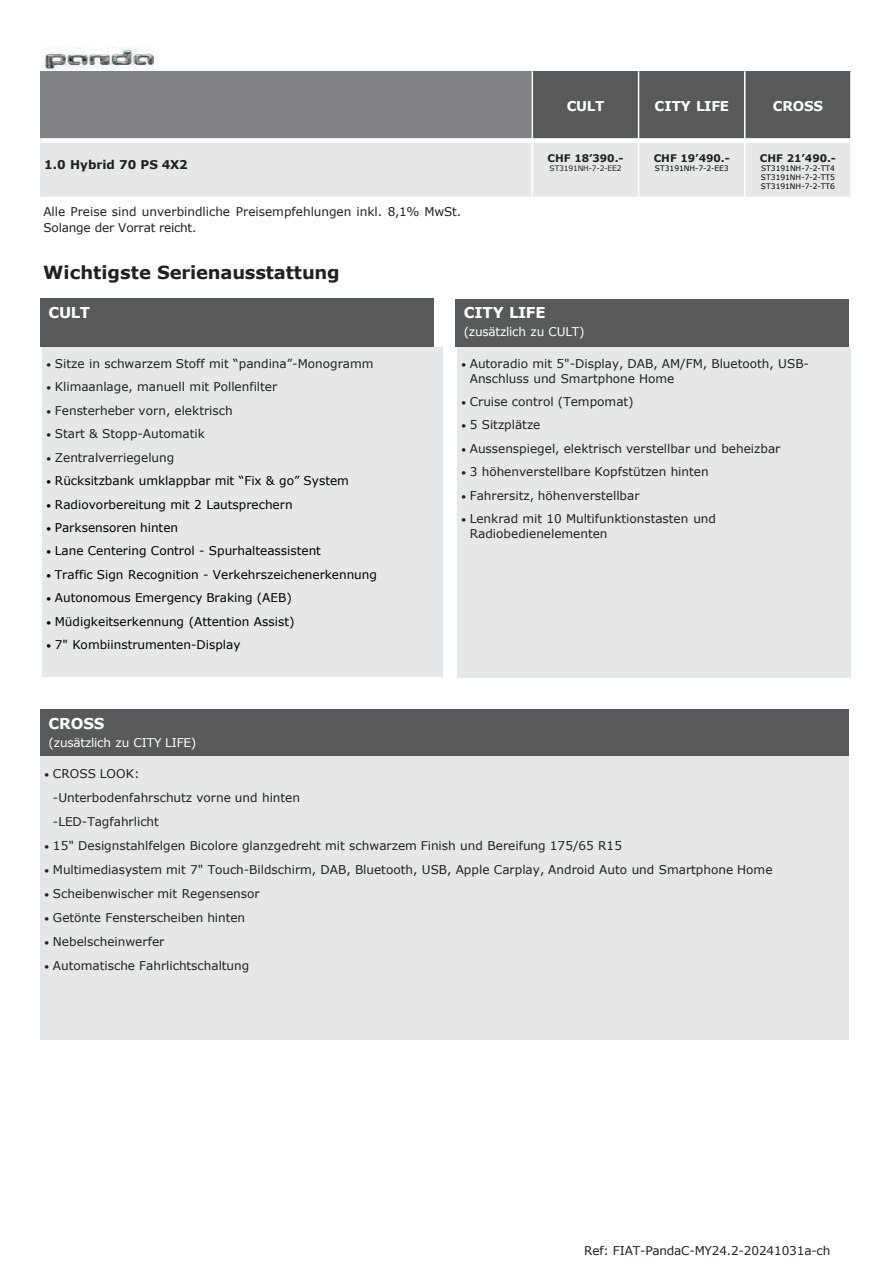
<style>
.page{position:relative;width:893px;height:1264px;background:#fff}
.page>*{position:absolute;margin:0;border:0;box-sizing:border-box;transform-origin:0 0}
.t1{font:700 18px "Verdana";letter-spacing:-.005em;color:#231f20}
.t2{font:700 15px "Verdana";letter-spacing:-.015em;color:#fff}
.t3{font:700 13.5px "Verdana";letter-spacing:-.015em;color:#fff}
.t4{font:12px/14.4px "Verdana";letter-spacing:-.005em;color:#231f20}
.t5{font:12px "Verdana";color:#000}
.t6{font:12px "Verdana";letter-spacing:-.02em;color:#fff}
.t7{font:700 12px "Verdana";color:#231f20}
.t8{font:700 10.5px "Verdana";letter-spacing:-.005em;color:#231f20}
.t9{font:7.5px "Verdana";letter-spacing:.005em;color:#000}
.t10{font:7.5px "Verdana";letter-spacing:-.015em;color:#231f20}
.s1{font-size:9.75px}
</style>
<div class="page">
<div style="left:42px;top:346px;width:400px;height:330px;background:#e6e7e8"></div>
<div style="left:40px;top:298px;width:394px;height:48px;background:#58595b"></div>
<img style="left:42px;top:47px;width:112px;height:23px">
<div style="left:457px;top:347px;width:393px;height:330px;background:#e6e7e8"></div>
<div style="left:455px;top:299px;width:393px;height:47px;background:#58595b"></div>
<div style="left:40px;top:756px;width:808px;height:283px;background:#e6e7e8"></div>
<div style="left:40px;top:709px;width:808px;height:47px;background:#58595b"></div>
<div style="left:40px;top:71px;width:492px;height:69px;background:#808285"></div>
<div style="left:532px;top:71px;width:106px;height:69px;background:#58595b"></div>
<div style="left:638px;top:71px;width:106px;height:69px;background:#58595b"></div>
<div style="left:744px;top:71px;width:106px;height:69px;background:#58595b"></div>
<div style="left:40px;top:140px;width:492px;height:59px;background:#e6e7e8"></div>
<div style="left:532px;top:140px;width:106px;height:59px;background:#e6e7e8"></div>
<div style="left:638px;top:140px;width:106px;height:59px;background:#e6e7e8"></div>
<div style="left:744px;top:140px;width:106px;height:59px;background:#e6e7e8"></div>
<hr style="left:531px;top:71px;width:2px;height:69px;background:#fff">
<hr style="left:531px;top:140px;width:2px;height:61px;background:#fff">
<hr style="left:637px;top:71px;width:2px;height:69px;background:#fff">
<hr style="left:637px;top:140px;width:2px;height:61px;background:#fff">
<hr style="left:744px;top:71px;width:1px;height:69px;background:#fff">
<hr style="left:744px;top:140px;width:1px;height:61px;background:#fff">
<div style="left:40px;top:138px;width:811px;height:5px;background:#fff"></div>
<hr style="left:40px;top:197px;width:811px;height:4px;background:#fff">
<p class="t7" style="left:44px;top:156px;width:145px">1.0 Hybrid 70 PS 4X2</p>
<p class="t4" style="left:43px;top:205px;width:419px">Alle Preise sind unverbindliche Preisempfehlungen inkl. 8,1% MwSt.</p>
<p class="t4" style="left:43px;top:221px;width:155px">Solange der Vorrat reicht.</p>
<p class="t1" style="left:43px;top:259px;width:298px">Wichtigste Serienausstattung</p>
<p class="t3" style="left:567px;top:97px;width:39px">CULT</p>
<p class="t3" style="left:654px;top:97px;width:76px">CITY LIFE</p>
<p class="t3" style="left:772px;top:97px;width:52px">CROSS</p>
<p class="t8" style="left:547px;top:150px;width:77px">CHF 18’390.-</p>
<p class="t10" style="left:549px;top:163px;width:73px">ST3191NH-7-2-EE2</p>
<p class="t8" style="left:653px;top:150px;width:77px">CHF 19’490.-</p>
<p class="t9" style="left:654px;top:163px;width:75px">ST3191NH-7-2-EE3</p>
<p class="t8" style="left:759px;top:150px;width:77px">CHF 21’490.-</p>
<p class="t9" style="left:761px;top:163px;width:75px">ST3191NH-7-2-TT4</p>
<p class="t9" style="left:761px;top:172px;width:75px">ST3191NH-7-2-TT5</p>
<p class="t9" style="left:761px;top:181px;width:75px">ST3191NH-7-2-TT6</p>
<p class="t2" style="left:49px;top:302px;width:43px">CULT</p>
<p class="t4" style="left:46px;top:356px;width:329px"><span class="s1">•</span> Sitze in schwarzem Stoff mit “pandina”-Monogramm</p>
<p class="t4" style="left:46px;top:379px;width:232px"><span class="s1">•</span> Klimaanlage, manuell mit Pollenfilter</p>
<p class="t4" style="left:46px;top:403px;width:188px"><span class="s1">•</span> Fensterheber vorn, elektrisch</p>
<p class="t4" style="left:46px;top:426px;width:160px"><span class="s1">•</span> Start &amp; Stopp-Automatik</p>
<p class="t4" style="left:46px;top:450px;width:129px"><span class="s1">•</span> Zentralverriegelung</p>
<p class="t5" style="left:46px;top:472px;width:304px"><span class="s1">•</span> Rücksitzbank umklappbar mit “Fix &amp; go” System</p>
<p class="t5" style="left:46px;top:496px;width:248px"><span class="s1">•</span> Radiovorbereitung mit 2 Lautsprechern</p>
<p class="t5" style="left:46px;top:519px;width:133px"><span class="s1">•</span> Parksensoren hinten</p>
<p class="t5" style="left:46px;top:542px;width:276px"><span class="s1">•</span> Lane Centering Control - Spurhalteassistent</p>
<p class="t5" style="left:46px;top:566px;width:332px"><span class="s1">•</span> Traffic Sign Recognition - Verkehrszeichenerkennung</p>
<p class="t5" style="left:46px;top:589px;width:247px"><span class="s1">•</span> Autonomous Emergency Braking (AEB)</p>
<p class="t5" style="left:46px;top:613px;width:250px"><span class="s1">•</span> Müdigkeitserkennung (Attention Assist)</p>
<p class="t5" style="left:46px;top:636px;width:196px"><span class="s1">•</span> 7" Kombiinstrumenten-Display</p>
<p class="t2" style="left:49px;top:712px;width:57px">CROSS</p>
<p class="t6" style="left:49px;top:734px;width:149px">(zusätzlich zu CITY LIFE)</p>
<p class="t2" style="left:463px;top:302px;width:83px">CITY LIFE</p>
<p class="t6" style="left:463px;top:323px;width:122px">(zusätzlich zu CULT)</p>
<p class="t4" style="left:469px;top:356px;width:341px;text-indent:-9px"><span class="s1">•</span> Autoradio mit 5"-Display, DAB, AM/FM, Bluetooth, USB-<br>Anschluss und Smartphone Home</p>
<p class="t4" style="left:461px;top:394px;width:174px"><span class="s1">•</span> Cruise control (Tempomat)</p>
<p class="t4" style="left:461px;top:417px;width:81px"><span class="s1">•</span> 5 Sitzplätze</p>
<p class="t4" style="left:461px;top:441px;width:321px"><span class="s1">•</span> Aussenspiegel, elektrisch verstellbar und beheizbar</p>
<p class="t4" style="left:461px;top:464px;width:249px"><span class="s1">•</span> 3 höhenverstellbare Kopfstützen hinten</p>
<p class="t4" style="left:461px;top:488px;width:180px"><span class="s1">•</span> Fahrersitz, höhenverstellbar</p>
<p class="t4" style="left:469px;top:511px;width:248px;text-indent:-9px"><span class="s1">•</span> Lenkrad mit 10 Multifunktionstasten und<br>Radiobedienelementen</p>
<p class="t4" style="left:44px;top:766px;width:97px"><span class="s1">•</span> CROSS LOOK:</p>
<p class="t4" style="left:53px;top:790px;width:248px">-Unterbodenfahrschutz vorne und hinten</p>
<p class="t4" style="left:53px;top:814px;width:107px">-LED-Tagfahrlicht</p>
<p class="t4" style="left:44px;top:838px;width:579px"><span class="s1">•</span> 15" Designstahlfelgen Bicolore glanzgedreht mit schwarzem Finish und Bereifung 175/65 R15</p>
<p class="t4" style="left:44px;top:862px;width:729px"><span class="s1">•</span> Multimediasystem mit 7" Touch-Bildschirm, DAB, Bluetooth, USB, Apple Carplay, Android Auto und Smartphone Home</p>
<p class="t4" style="left:44px;top:886px;width:217px"><span class="s1">•</span> Scheibenwischer mit Regensensor</p>
<p class="t4" style="left:44px;top:910px;width:202px"><span class="s1">•</span> Getönte Fensterscheiben hinten</p>
<p class="t4" style="left:44px;top:934px;width:121px"><span class="s1">•</span> Nebelscheinwerfer</p>
<p class="t4" style="left:44px;top:958px;width:206px"><span class="s1">•</span> Automatische Fahrlichtschaltung</p>
<p class="t4" style="left:584px;top:1242px;width:248px">Ref: FIAT-PandaC-MY24.2-20241031a-ch</p>
</div>
